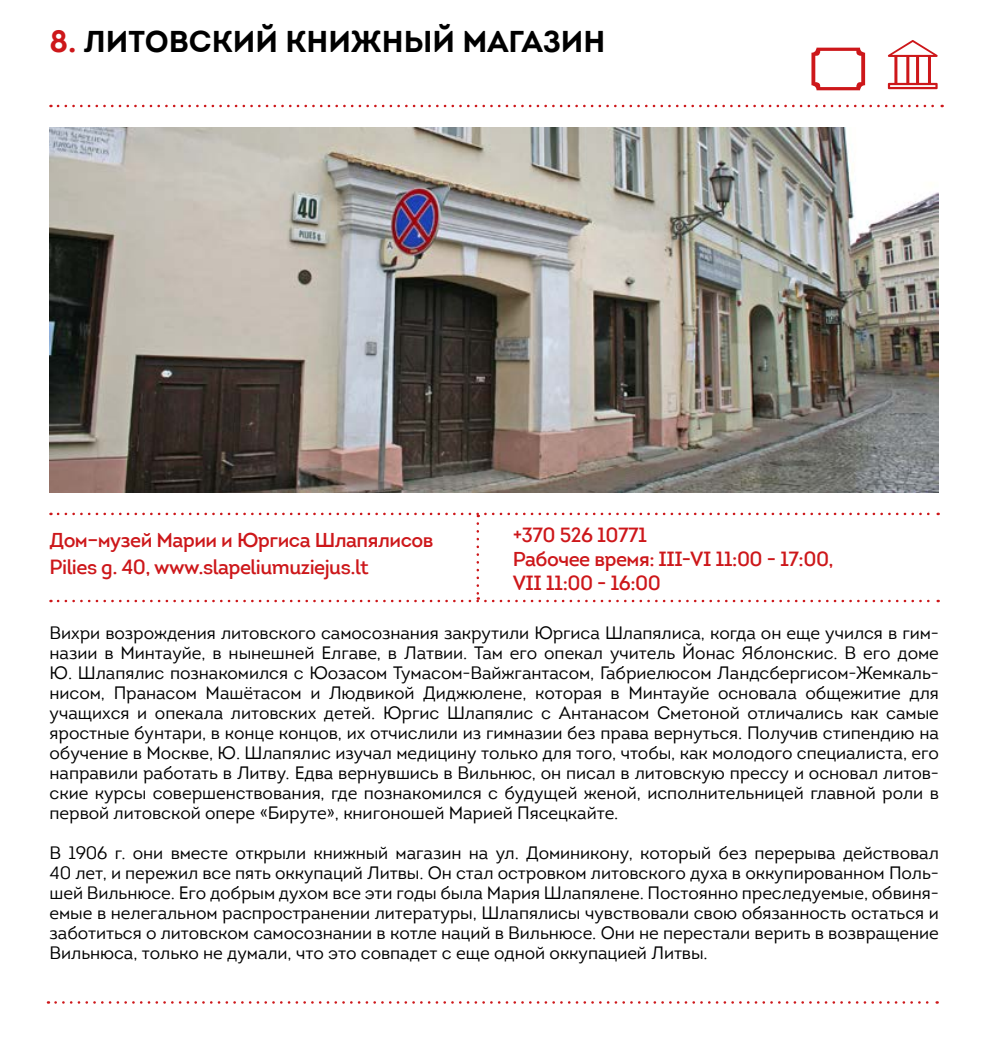
<style>
.page{position:relative;width:993px;height:1056px;background:#fff}
.page>*{position:absolute;margin:0;border:0;box-sizing:border-box;transform-origin:0 0}
.t1{font:700 30px "Intro";color:#000}
.t2{font:600 20px/24px "Intro";letter-spacing:-.025em;color:#cd171a}
.t3{font:17.5px/20px "Intro";letter-spacing:-.005em;color:#000;text-align:justify}
.s1{color:#cd171a}
</style>
<div class="page">
<svg style="left:58px;top:105px;width:884px;height:2px"></svg>
<svg style="left:55px;top:1001px;width:882px;height:3px"></svg>
<svg style="left:58px;top:513px;width:880px;height:4px"></svg>
<svg style="left:58px;top:523px;width:880px;height:79px"></svg>
<img style="left:50px;top:128px;width:888px;height:365px">
<svg style="left:811px;top:48px;width:53px;height:42px"></svg>
<div style="left:816px;top:52px;width:43px;height:34px;background:#fff;border-radius:5px"></div>
<div style="left:815px;top:51px;width:45px;height:36px;border:2px solid #fff;border-radius:5px"></div>
<svg style="left:887px;top:40px;width:50px;height:49px"></svg>
<h1 class="t1" style="left:50px;top:23px;width:557px"><span class="s1">8.</span> ЛИТОВСКИЙ КНИЖНЫЙ МАГАЗИН</h1>
<p class="t2" style="left:50px;top:526px;width:385px;line-height:27.5px">Дом–музей Марии и Юргиса Шлапялисов<br>Pilies g. 40, www.slapeliumuziejus.lt</p>
<p class="t2" style="left:512px;top:523px;width:322px">+370 526 10771<br>Рабочее время: III-VI 11:00 - 17:00,<br>VII 11:00 - 16:00</p>
<p class="t3" style="left:50px;top:623px;width:890px">Вихри возрождения литовского самосознания закрутили Юргиса Шлапялиса, когда он еще учился в гим&shy;назии в Минтауйе, в нынешней Елгаве, в Латвии. Там его опекал учитель Йонас Яблонскис. В его доме Ю. Шлапялис познакомился с Юозасом Тумасом-Вайжгантасом, Габриелюсом Ландсбергисом-Жемкаль&shy;нисом, Пранасом Машётасом и Людвикой Диджюлене, которая в Минтауйе основала общежитие для учащихся и опекала литовских детей. Юргис Шлапялис с Антанасом Сметоной отличались как самые яростные бунтари, в конце концов, их отчислили из гимназии без права вернуться. Получив стипендию на обучение в Москве, Ю. Шлапялис изучал медицину только для того, чтобы, как молодого специалиста, его направили работать в Литву. Едва вернувшись в Вильнюс, он писал в литовскую прессу и основал литов&shy;ские курсы совершенствования, где познакомился с будущей женой, исполнительницей главной роли в первой литовской опере «Бируте», книгоношей Марией Пясецкайте.</p>
<p class="t3" style="left:50px;top:843px;width:890px">В 1906 г. они вместе открыли книжный магазин на ул. Доминикону, который без перерыва действовал 40 лет, и пережил все пять оккупаций Литвы. Он стал островком литовского духа в оккупированном Поль&shy;шей Вильнюсе. Его добрым духом все эти годы была Мария Шлапялене. Постоянно преследуемые, обвиня&shy;емые в нелегальном распространении литературы, Шлапялисы чувствовали свою обязанность остаться и заботиться о литовском самосознании в котле наций в Вильнюсе. Они не перестали верить в возвращение Вильнюса, только не думали, что это совпадет с еще одной оккупацией Литвы.</p>
</div>
